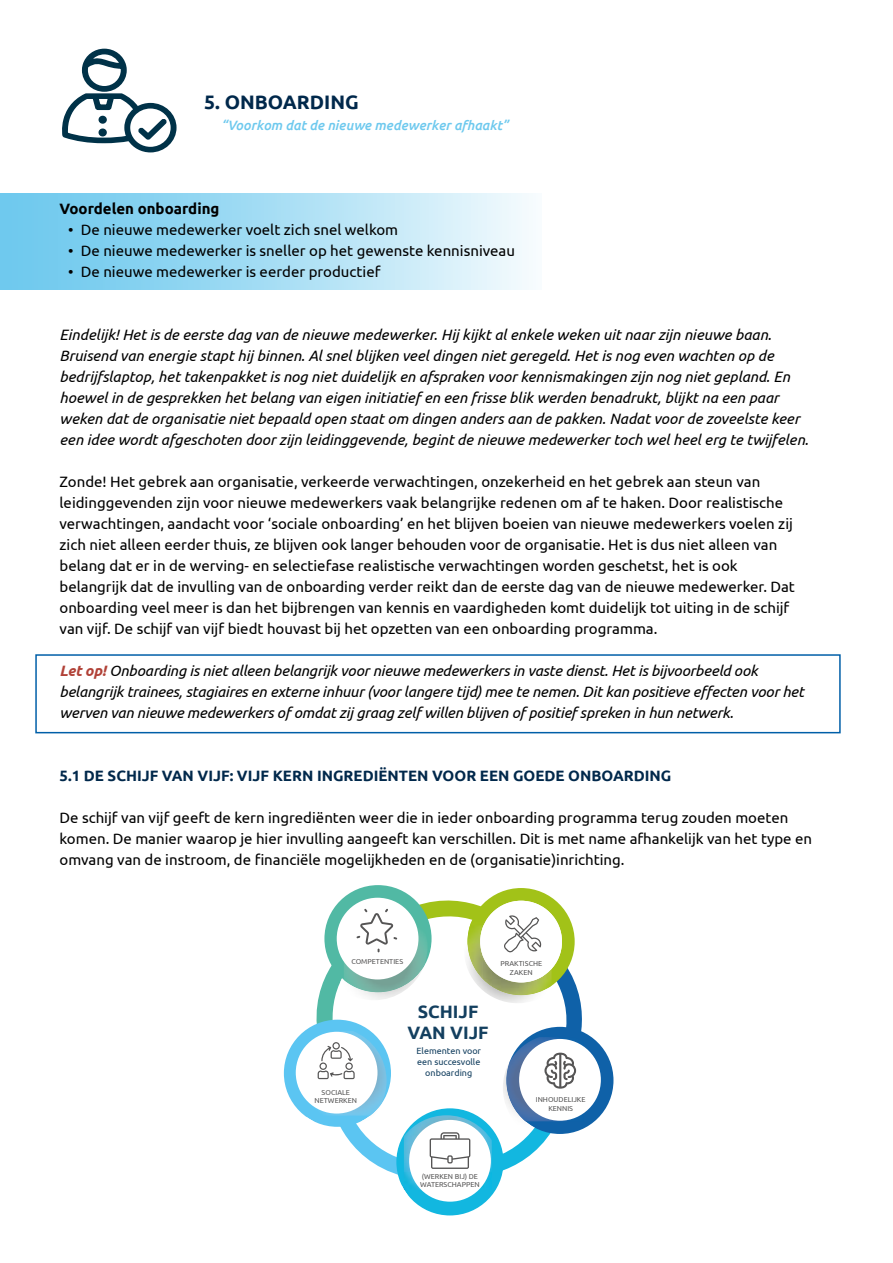
<style>
.page{position:relative;width:893px;height:1263px;background:#fff}
.page>*{position:absolute;margin:0;border:0;box-sizing:border-box;transform-origin:0 0}
.t1{font:700 19.5px "Ubuntu";color:#00284b}
.t2{font:700 17.85px/21.5px "Ubuntu";color:#133f5f;text-align:center}
.t3{font:15px/21px "Ubuntu";color:#000}
.t4{font:italic 15px/21px "Ubuntu";color:#000}
.t5{font:700 15px "Ubuntu";color:#00284b}
.t6{font:700 15px "Ubuntu";color:#000}
.t7{font:italic 500 13.5px "Ubuntu";color:#6ec9ee}
.t8{font:9px/10.8px "Ubuntu";color:#133f5f;text-align:center}
.t9{font:7.2px/8.6px "Ubuntu";color:#565555;text-align:center}
.s1{font-weight:700;color:#b14238}
</style>
<div class="page">
<div style="left:0;top:193px;width:542px;height:97px;background:linear-gradient(to right,#63c5ec,#f0f9fd)"></div>
<svg style="left:62px;top:48px;width:115px;height:105px"></svg>
<div style="left:99px;top:117px;width:7px;height:6px;background:#003248;border-radius:3px"></div>
<div style="left:99px;top:116px;width:8px;height:8px;border:2px solid #003248;border-radius:50%"></div>
<div style="left:99px;top:129px;width:7px;height:7px;background:#003248;border-radius:3px"></div>
<div style="left:99px;top:128px;width:8px;height:8px;border:2px solid #003248;border-radius:50%"></div>
<div style="left:35px;top:654px;width:806px;height:79px;border:2px solid #005fa8"></div>
<div style="left:506px;top:1027px;width:107px;height:107px;background:#0f61a8;border-radius:50%"></div>
<img style="left:506px;top:1089px;width:69px;height:32px">
<div style="left:519px;top:1039px;width:82px;height:82px;background:#fff;border-radius:50%"></div>
<div style="left:396px;top:1108px;width:107px;height:107px;background:#12b7e0;border-radius:50%"></div>
<svg style="left:340px;top:1122px;width:68px;height:73px"></svg>
<img style="left:404px;top:1115px;width:81px;height:75px">
<div style="left:409px;top:1120px;width:82px;height:82px;background:#fff;border-radius:50%"></div>
<div style="left:284px;top:1020px;width:107px;height:107px;background:#5bc5f2;border-radius:50%"></div>
<img style="left:306px;top:1115px;width:65px;height:7px">
<img style="left:310px;top:1089px;width:77px;height:26px">
<div style="left:296px;top:1032px;width:81px;height:81px;background:#fff;border-radius:50%"></div>
<svg style="left:430px;top:1103px;width:134px;height:73px"></svg>
<svg style="left:301px;top:885px;width:298px;height:204px"></svg>
<h1 class="t1" style="left:204px;top:90px;width:156px">5. ONBOARDING</h1>
<p class="t7" style="left:221px;top:117px;width:289px">“Voorkom dat de nieuwe medewerker afhaakt”</p>
<p class="t6" style="left:60px;top:200px;width:161px">Voordelen onboarding</p>
<p class="t3" style="left:68px;top:219px;width:332px">• De nieuwe medewerker voelt zich snel welkom</p>
<p class="t3" style="left:68px;top:240px;width:448px">• De nieuwe medewerker is sneller op het gewenste kennisniveau</p>
<p class="t3" style="left:68px;top:261px;width:314px">• De nieuwe medewerker is eerder productief</p>
<p class="t4" style="left:60px;top:324px;width:751px">Eindelijk! Het is de eerste dag van de nieuwe medewerker. Hij kijkt al enkele weken uit naar zijn nieuwe baan.<br>Bruisend van energie stapt hij binnen. Al snel blijken veel dingen niet geregeld. Het is nog even wachten op de bedrijfslaptop, het takenpakket is nog niet duidelijk en afspraken voor kennismakingen zijn nog niet gepland. En hoewel in de gesprekken het belang van eigen initiatief en een frisse blik werden benadrukt, blijkt na een paar weken dat de organisatie niet bepaald open staat om dingen anders aan de pakken. Nadat voor de zoveelste keer een idee wordt afgeschoten door zijn leidinggevende, begint de nieuwe medewerker toch wel heel erg te twijfelen.</p>
<p class="t3" style="left:60px;top:471px;width:737px">Zonde! Het gebrek aan organisatie, verkeerde verwachtingen, onzekerheid en het gebrek aan steun van leidinggevenden zijn voor nieuwe medewerkers vaak belangrijke redenen om af te haken. Door realistische verwachtingen, aandacht voor ‘sociale onboarding’ en het blijven boeien van nieuwe medewerkers voelen zij zich niet alleen eerder thuis, ze blijven ook langer behouden voor de organisatie. Het is dus niet alleen van belang dat er in de werving- en selectiefase realistische verwachtingen worden geschetst, het is ook belangrijk dat de invulling van de onboarding verder reikt dan de eerste dag van de nieuwe medewerker. Dat onboarding veel meer is dan het bijbrengen van kennis en vaardigheden komt duidelijk tot uiting in de schijf van vijf. De schijf van vijf biedt houvast bij het opzetten van een onboarding programma.</p>
<p class="t4" style="left:60px;top:660px;width:746px"><span class="s1">Let op!</span> Onboarding is niet alleen belangrijk voor nieuwe medewerkers in vaste dienst. Het is bijvoorbeeld ook belangrijk trainees, stagiaires en externe inhuur (voor langere tijd) mee te nemen. Dit kan positieve effecten voor het werven van nieuwe medewerkers of omdat zij graag zelf willen blijven of positief spreken in hun netwerk.</p>
<p class="t5" style="left:60px;top:767px;width:613px">5.1 DE SCHIJF VAN VIJF: VIJF KERN INGREDIËNTEN VOOR EEN GOEDE ONBOARDING</p>
<p class="t3" style="left:60px;top:807px;width:754px">De schijf van vijf geeft de kern ingrediënten weer die in ieder onboarding programma terug zouden moeten komen. De manier waarop je hier invulling aangeeft kan verschillen. Dit is met name afhankelijk van het type en omvang van de instroom, de financiële mogelijkheden en de (organisatie)inrichting.</p>
<p class="t9" style="left:351px;top:957px;width:53px">COMPETENTIES</p>
<p class="t9" style="left:315px;top:1087px;width:44px">SOCIALE<br>NETWERKEN</p>
<p class="t2" style="left:408px;top:1001px;width:82px">SCHIJF<br>VAN VIJF</p>
<p class="t8" style="left:416px;top:1045px;width:66px">Elementen voor een succesvolle onboarding</p>
<p class="t9" style="left:500px;top:959px;width:43px">PRAKTISCHE<br>ZAKEN</p>
<p class="t9" style="left:536px;top:1095px;width:51px">INHOUDELIJKE<br>KENNIS</p>
<p class="t9" style="left:420px;top:1171px;width:61px;text-align:left">(WERKEN BIJ) DE<br>WATERSCHAPPEN</p>
</div>
